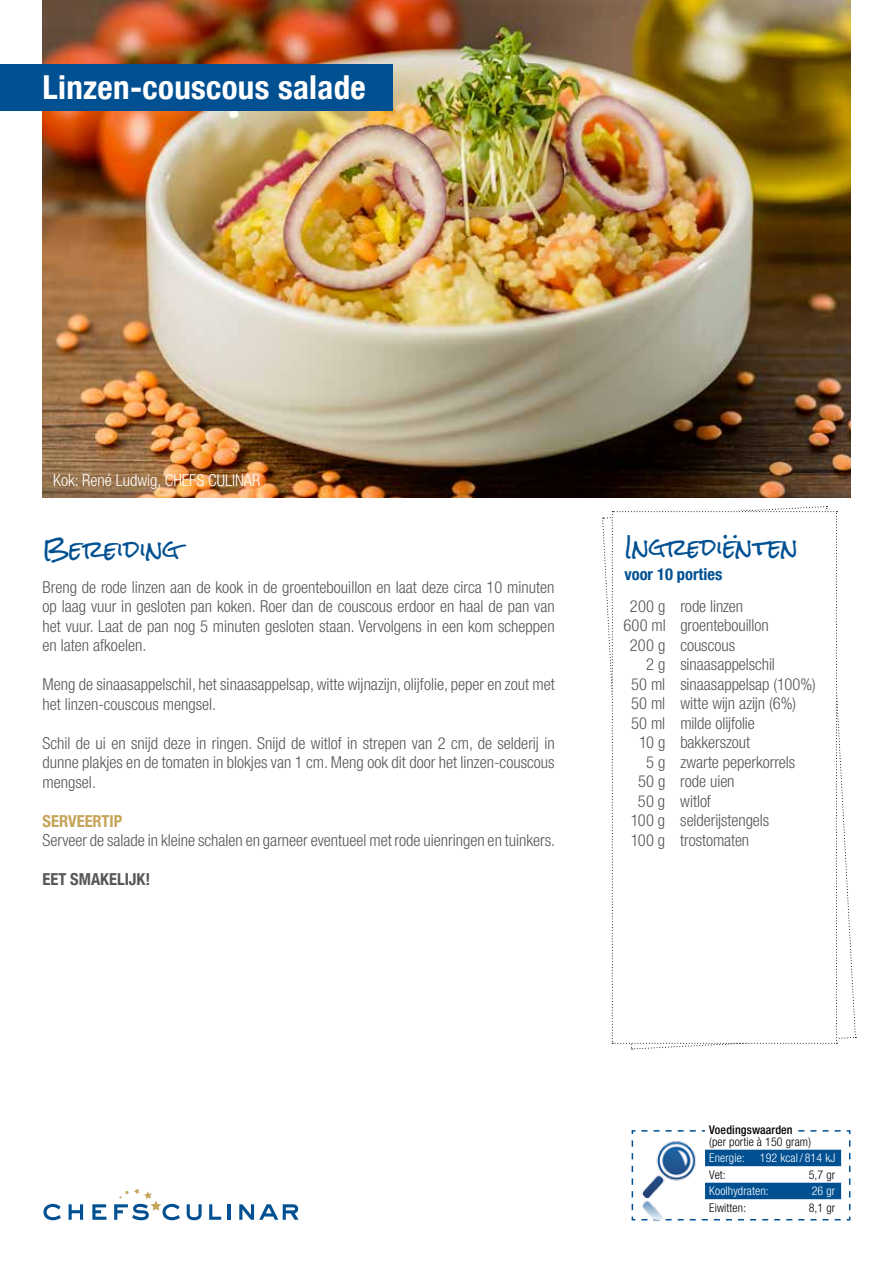
<style>
.page{position:relative;width:893px;height:1263px;background:#fff}
.page>*{position:absolute;margin:0;border:0;box-sizing:border-box;transform-origin:0 0}
.t1{font:700 condensed 33px "Helvetica Neue LT Com";letter-spacing:.01em;color:#fff}
.t2{font:22.5px "Rock Salt";color:#005092}
.t3{font:300 condensed 16.5px/19.5px "Helvetica Neue LT Com";color:#575756;text-align:justify}
.t4{font:300 condensed 16.5px "Helvetica Neue LT Com";color:#fff}
.t5{font:700 condensed 16.5px "Helvetica Neue LT Com";color:#575756}
.t6{font:700 condensed 16.5px "Helvetica Neue LT Com";color:#005092}
.t7{font:700 condensed 16.5px "Helvetica Neue LT Com";color:#c6a55a}
.t8{font:300 condensed 12px "Helvetica Neue LT Com";letter-spacing:.01em;color:#000}
.t9{font:300 condensed 12px "Helvetica Neue LT Com";letter-spacing:.01em;color:#fff}
.t10{font:500 condensed 12px "Helvetica Neue LT Com";letter-spacing:.01em;color:#000}
</style>
<div class="page">
<img style="left:43px;top:0;width:807px;height:498px">
<div style="left:0;top:64px;width:393px;height:47px;background:#005092"></div>
<svg style="left:602px;top:506px;width:254px;height:544px"></svg>
<svg style="left:43px;top:1204px;width:18px;height:16px"></svg>
<svg style="left:69px;top:1204px;width:14px;height:16px"></svg>
<svg style="left:92px;top:1204px;width:14px;height:16px"></svg>
<svg style="left:114px;top:1188px;width:66px;height:32px"></svg>
<svg style="left:187px;top:1204px;width:15px;height:16px"></svg>
<svg style="left:209px;top:1204px;width:12px;height:16px"></svg>
<hr style="left:227px;top:1204px;width:3px;height:16px;background:#005092">
<svg style="left:239px;top:1204px;width:60px;height:16px"></svg>
<svg style="left:631px;top:1130px;width:220px;height:91px"></svg>
<img style="left:631px;top:1138px;width:73px;height:82px">
<div style="left:705px;top:1123px;width:92px;height:14px;background:#fff"></div>
<div style="left:705px;top:1150px;width:136px;height:16px;background:#005092"></div>
<div style="left:705px;top:1183px;width:136px;height:16px;background:#005092"></div>
<h1 class="t1" style="left:43px;top:67px;width:325px">Linzen-couscous salade</h1>
<p class="t4" style="left:53px;top:470px;width:209px">Kok: René Ludwig, CHEFS CULINAR</p>
<h2 class="t2" style="left:43px;top:537px;width:139px">Bereiding</h2>
<p class="t3" style="left:43px;top:577px;width:514px">Breng de rode linzen aan de kook in de groentebouillon en laat deze circa 10 minuten op laag vuur in gesloten pan koken. Roer dan de couscous erdoor en haal de pan van het vuur. Laat de pan nog 5 minuten gesloten staan. Vervolgens in een kom scheppen en laten afkoelen.</p>
<p class="t3" style="left:43px;top:675px;width:514px">Meng de sinaasappelschil, het sinaasappelsap, witte wijnazijn, olijfolie, peper en zout met het linzen-couscous mengsel.</p>
<p class="t3" style="left:43px;top:733px;width:514px">Schil de ui en snijd deze in ringen. Snijd de witlof in strepen van 2 cm, de selderij in dunne plakjes en de tomaten in blokjes van 1 cm. Meng ook dit door het linzen-couscous mengsel.</p>
<p class="t7" style="left:43px;top:811px;width:81px">SERVEERTIP</p>
<p class="t3" style="left:43px;top:831px;width:514px">Serveer de salade in kleine schalen en garneer eventueel met rode uienringen en tuinkers.</p>
<p class="t5" style="left:43px;top:870px;width:109px">EET SMAKELIJK!</p>
<h2 class="t2" style="left:624px;top:535px;width:175px">Ingrediënten</h2>
<p class="t6" style="left:624px;top:565px;width:99px">voor 10 porties</p>
<p class="t3" style="left:630px;top:596px;width:115px">200 g rode linzen</p>
<p class="t3" style="left:623px;top:616px;width:147px">600 ml groentebouillon</p>
<p class="t3" style="left:630px;top:635px;width:107px">200 g couscous</p>
<p class="t3" style="left:646px;top:655px;width:130px">2 g sinaasappelschil</p>
<p class="t3" style="left:631px;top:674px;width:186px">50 ml sinaasappelsap (100%)</p>
<p class="t3" style="left:631px;top:694px;width:166px">50 ml witte wijn azijn (6%)</p>
<p class="t3" style="left:631px;top:713px;width:125px">50 ml milde olijfolie</p>
<p class="t3" style="left:639px;top:733px;width:113px">10 g bakkerszout</p>
<p class="t3" style="left:646px;top:752px;width:151px">5 g zwarte peperkorrels</p>
<p class="t3" style="left:638px;top:772px;width:98px">50 g rode uien</p>
<p class="t3" style="left:638px;top:791px;width:74px">50 g witlof</p>
<p class="t3" style="left:631px;top:811px;width:140px">100 g selderijstengels</p>
<p class="t3" style="left:631px;top:830px;width:120px">100 g trostomaten</p>
<p class="t10" style="left:709px;top:1122px;width:85px">Voedingswaarden</p>
<p class="t8" style="left:709px;top:1135px;width:103px">(per portie à 150 gram)</p>
<p class="t9" style="left:709px;top:1151px;width:37px">Energie:</p>
<p class="t9" style="left:760px;top:1151px;width:77px">192 kcal / 814 kJ</p>
<p class="t8" style="left:709px;top:1168px;width:18px">Vet:</p>
<p class="t8" style="left:809px;top:1168px;width:28px">5,7 gr</p>
<p class="t9" style="left:709px;top:1184px;width:61px">Koolhydraten:</p>
<p class="t9" style="left:812px;top:1184px;width:25px">26 gr</p>
<p class="t8" style="left:709px;top:1201px;width:38px">Eiwitten:</p>
<p class="t8" style="left:809px;top:1201px;width:28px">8,1 gr</p>
</div>
